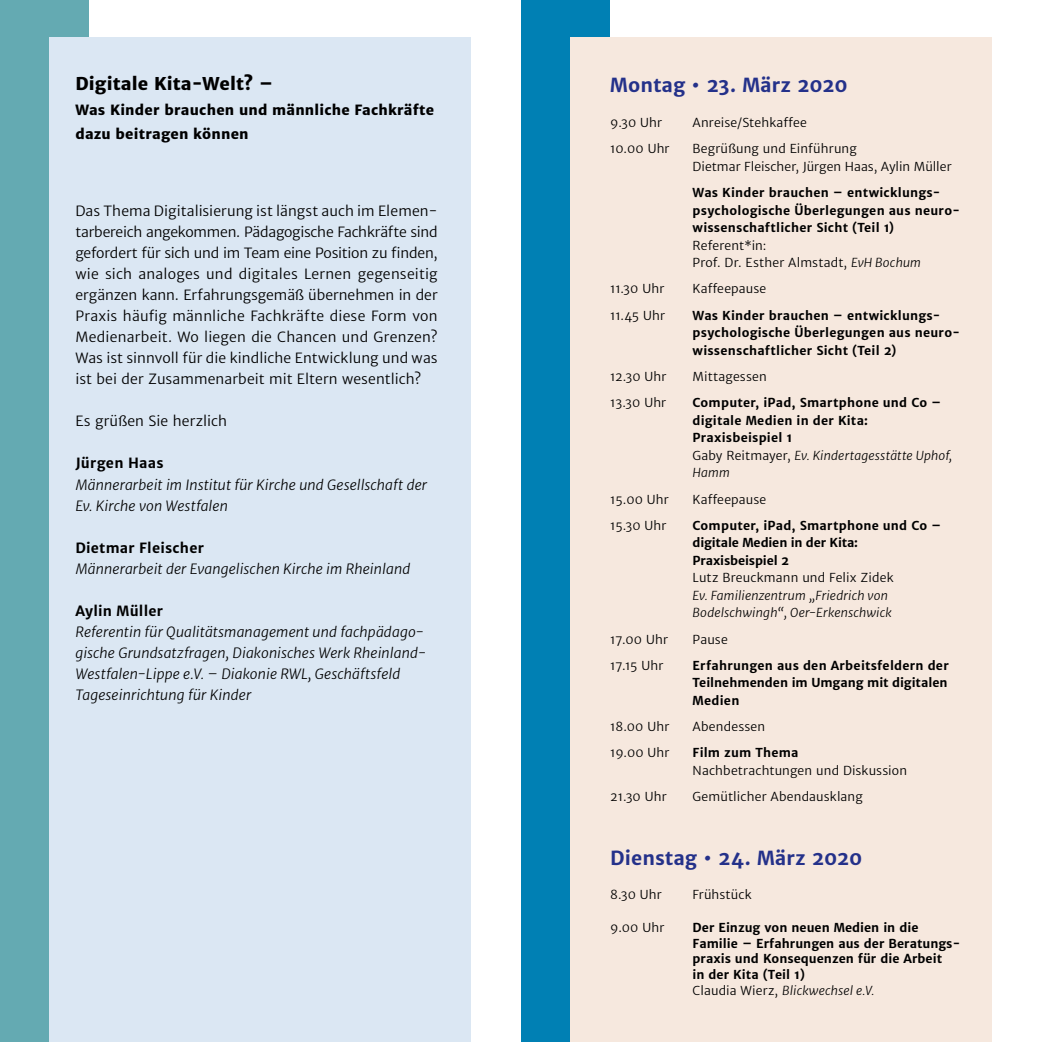
<style>
.page{position:relative;width:1042px;height:1042px;background:#fff}
.page>*{position:absolute;margin:0;border:0;box-sizing:border-box;transform-origin:0 0}
.t1{font:700 19.25px "Merriweather Sans";color:#24318a}
.t2{font:800 17.5px "Merriweather Sans";letter-spacing:.01em;color:#000}
.t3{font:14px/21px "Merriweather Sans";letter-spacing:.005em;color:#000;text-align:justify}
.t4{font:italic 14px/21px "Merriweather Sans";letter-spacing:.01em;color:#000}
.t5{font:800 14px/24.5px "Merriweather Sans";letter-spacing:.015em;color:#000}
.t6{font:700 14px "Merriweather Sans";letter-spacing:.015em;color:#000}
.t7{font:700 12.25px/17.5px "Merriweather Sans";letter-spacing:.015em;color:#000}
.t8{font:12.25px/17.5px "Merriweather Sans";letter-spacing:.01em;color:#000}
.t9{font:700 12.25px/17.5px "Merriweather Sans";letter-spacing:-.01em;color:#000}
.t10{font:italic 12.25px/17.5px "Merriweather Sans";letter-spacing:.015em;color:#000}
.s1{font-style:italic}
.s2{font-weight:400}
.s3{font-weight:400;font-style:italic}
</style>
<div class="page">
<div style="left:521px;top:0;width:89px;height:1042px;background:#0080b4"></div>
<div style="left:0;top:0;width:88px;height:1042px;background:#64aab2"></div>
<div style="left:50px;top:37px;width:421px;height:1005px;background:#dbe7f3"></div>
<div style="left:570px;top:37px;width:422px;height:1005px;background:#f6e8de"></div>
<h2 class="t2" style="left:75px;top:73px;width:199px">Digitale Kita-Welt? –</h2>
<p class="t5" style="left:75px;top:98px;width:360px">Was Kinder brauchen und männliche Fachkräfte dazu beitragen können</p>
<p class="t3" style="left:75px;top:201px;width:364px">Das Thema Digitalisierung ist längst auch im Elemen&shy;tarbereich angekommen. Pädagogische Fachkräfte sind gefordert für sich und im Team eine Position zu finden, wie sich analoges und digitales Lernen gegenseitig ergänzen kann. Erfahrungsgemäß übernehmen in der Praxis häufig männliche Fachkräfte diese Form von Medienarbeit. Wo liegen die Chancen und Grenzen?<br>Was ist sinnvoll für die kindliche Entwicklung und was ist bei der Zusammenarbeit mit Eltern wesentlich?</p>
<p class="t3" style="left:75px;top:411px;width:153px">Es grüßen Sie herzlich</p>
<p class="t6" style="left:75px;top:455px;width:90px">Jürgen Haas</p>
<p class="t4" style="left:75px;top:474px;width:353px">Männerarbeit im Institut für Kirche und Gesellschaft der<br>Ev. Kirche von Westfalen</p>
<p class="t6" style="left:75px;top:539px;width:130px">Dietmar Fleischer</p>
<p class="t4" style="left:75px;top:558px;width:336px">Männerarbeit der Evangelischen Kirche im Rheinland</p>
<p class="t6" style="left:75px;top:602px;width:89px">Aylin Müller</p>
<p class="t4" style="left:75px;top:621px;width:352px">Referentin für Qualitätsmanagement und fachpädago&shy;gische Grundsatzfragen, Diakonisches Werk Rheinland-Westfalen-Lippe e.V. – Diakonie RWL, Geschäftsfeld Tageseinrichtung für Kinder</p>
<h1 class="t1" style="left:610px;top:73px;width:239px">Montag • 23. März 2020</h1>
<p class="t8" style="left:610px;top:114px;width:53px">9.30 Uhr</p>
<p class="t8" style="left:692px;top:114px;width:116px">Anreise/Stehkaffee</p>
<p class="t8" style="left:610px;top:140px;width:61px">10.00 Uhr</p>
<p class="t8" style="left:692px;top:140px;width:261px">Begrüßung und Einführung<br>Dietmar Fleischer, Jürgen Haas, Aylin Müller</p>
<p class="t7" style="left:692px;top:184px;width:269px">Was Kinder brauchen – entwicklungs&shy;psychologische Überlegungen aus neuro&shy;wissenschaftlicher Sicht (Teil 1)</p>
<p class="t8" style="left:692px;top:237px;width:230px">Referent*in:<br>Prof. Dr. Esther Almstadt, <span class="s1">EvH Bochum</span></p>
<p class="t8" style="left:610px;top:280px;width:55px">11.30 Uhr</p>
<p class="t8" style="left:692px;top:280px;width:75px">Kaffeepause</p>
<p class="t8" style="left:610px;top:307px;width:56px">11.45 Uhr</p>
<p class="t7" style="left:692px;top:307px;width:269px">Was Kinder brauchen – entwicklungs&shy;psychologische Überlegungen aus neuro&shy;wissenschaftlicher Sicht (Teil 2)</p>
<p class="t8" style="left:610px;top:368px;width:58px">12.30 Uhr</p>
<p class="t8" style="left:692px;top:368px;width:76px">Mittagessen</p>
<p class="t8" style="left:610px;top:394px;width:57px">13.30 Uhr</p>
<p class="t7" style="left:692px;top:394px;width:261px">Computer, iPad, Smartphone und Co – digitale Medien in der Kita:<br>Praxisbeispiel 1<br><span class="s2">Gaby Reitmayer,</span> <span class="s3">Ev. Kindertagesstätte Uphof,<br>Hamm</span></p>
<p class="t8" style="left:610px;top:490px;width:60px">15.00 Uhr</p>
<p class="t8" style="left:692px;top:490px;width:75px">Kaffeepause</p>
<p class="t8" style="left:610px;top:517px;width:58px">15.30 Uhr</p>
<p class="t9" style="left:692px;top:517px;width:250px">Computer, iPad, Smartphone und Co – digitale Medien in der Kita:<br>Praxisbeispiel 2</p>
<p class="t8" style="left:692px;top:569px;width:203px">Lutz Breuckmann und Felix Zidek</p>
<p class="t10" style="left:692px;top:587px;width:200px">Ev. Familienzentrum „Friedrich von<br>Bodelschwingh“, Oer-Erkenschwick</p>
<p class="t8" style="left:610px;top:630px;width:59px">17.00 Uhr</p>
<p class="t8" style="left:692px;top:630px;width:37px">Pause</p>
<p class="t8" style="left:610px;top:657px;width:55px">17.15 Uhr</p>
<p class="t7" style="left:692px;top:657px;width:258px;text-align:justify">Erfahrungen aus den Arbeitsfeldern der Teilnehmenden im Umgang mit digitalen Medien</p>
<p class="t8" style="left:610px;top:718px;width:60px">18.00 Uhr</p>
<p class="t8" style="left:692px;top:718px;width:74px">Abendessen</p>
<p class="t8" style="left:610px;top:744px;width:61px">19.00 Uhr</p>
<p class="t7" style="left:692px;top:744px;width:107px">Film zum Thema</p>
<p class="t8" style="left:692px;top:762px;width:216px">Nachbetrachtungen und Diskussion</p>
<p class="t8" style="left:610px;top:788px;width:58px">21.30 Uhr</p>
<p class="t8" style="left:692px;top:788px;width:172px">Gemütlicher Abendausklang</p>
<h1 class="t1" style="left:610px;top:846px;width:253px">Dienstag • 24. März 2020</h1>
<p class="t8" style="left:610px;top:885px;width:53px">8.30 Uhr</p>
<p class="t8" style="left:692px;top:885px;width:61px">Frühstück</p>
<p class="t8" style="left:610px;top:919px;width:56px">9.00 Uhr</p>
<p class="t7" style="left:692px;top:920px;width:270px;line-height:15.8px">Der Einzug von neuen Medien in die Familie – Erfahrungen aus der Beratungs&shy;praxis und Konsequenzen für die Arbeit<br>in der Kita (Teil 1)<br><span class="s2">Claudia Wierz,</span> <span class="s3">Blickwechsel e.V.</span></p>
</div>
